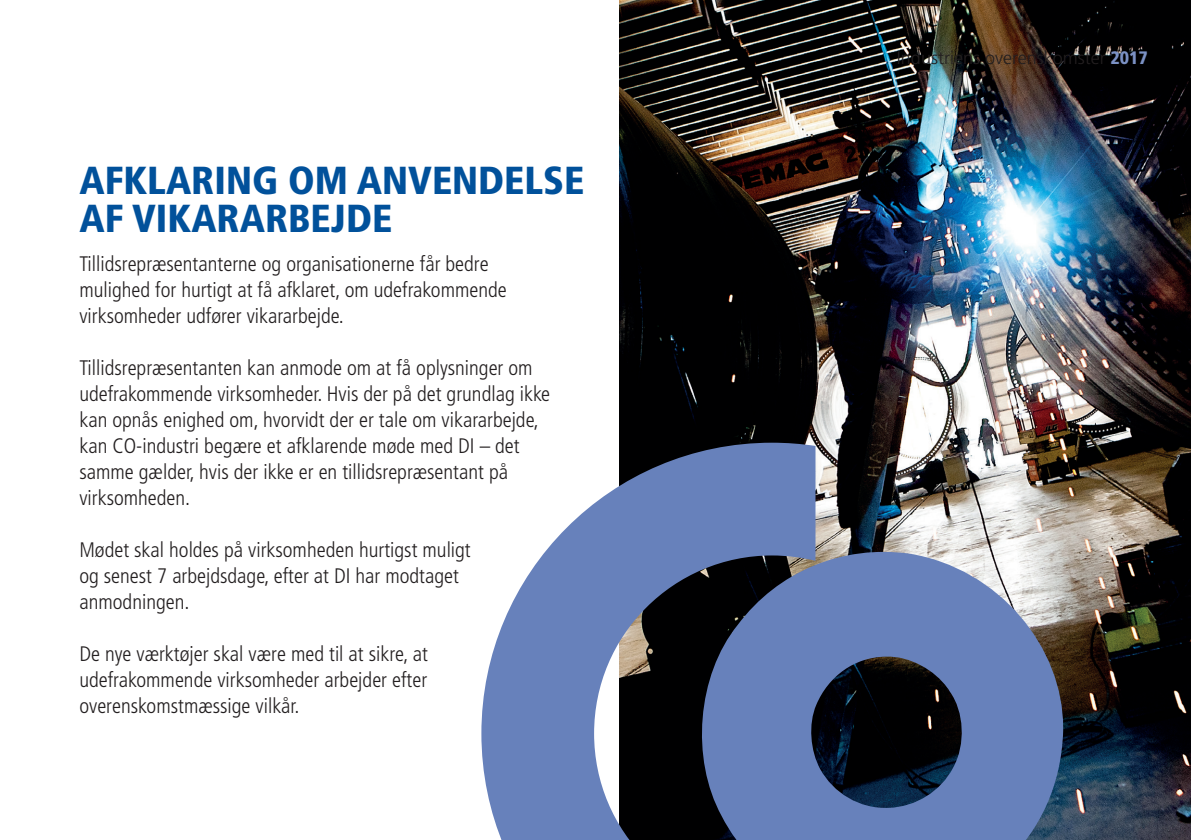
<style>
.page{position:relative;width:1191px;height:840px;background:#fff}
.page>*{position:absolute;margin:0;border:0;box-sizing:border-box;transform-origin:0 0}
.t1{font:900 condensed 39px/38px "Frutiger";color:#01519b}
.t2{font:300 condensed 21px/26px "Frutiger";color:#231f20}
.t3{font:300 18px "Frutiger";color:#231f20}
.s1{font-weight:900;font-stretch:condensed;color:#7b91c4}
</style>
<div class="page">
<img style="left:619px;top:0;width:572px;height:839px">
<svg style="left:481px;top:442px;width:582px;height:397px;fill:#6781bb"></svg>
<h1 class="t1" style="left:79px;top:161px;width:506px">AFKLARING OM ANVENDELSE<br>AF VIKARARBEJDE</h1>
<p class="t2" style="left:79px;top:250px;width:429px">Tillidsrepræsentanterne og organisationerne får bedre mulighed for hurtigt at få afklaret, om udefrakommende virksomheder udfører vikararbejde.</p>
<p class="t2" style="left:79px;top:354px;width:472px">Tillidsrepræsentanten kan anmode om at få oplysninger om udefrakommende virksomheder. Hvis der på det grundlag ikke kan opnås enighed om, hvorvidt der er tale om vikararbejde, kan CO-industri begære et afklarende møde med DI – det samme gælder, hvis der ikke er en tillidsrepræsentant på virksomheden.</p>
<p class="t2" style="left:79px;top:536px;width:393px">Mødet skal holdes på virksomheden hurtigst muligt og senest 7 arbejdsdage, efter at DI har modtaget anmodningen.</p>
<p class="t2" style="left:79px;top:640px;width:350px;text-align:justify">De nye værktøjer skal være med til at sikre, at udefrakommende virksomheder arbejder efter overenskomstmæssige vilkår.</p>
<p class="t3" style="left:897px;top:48px;width:252px">Industriens overenskomster <span class="s1">2017</span></p>
</div>
